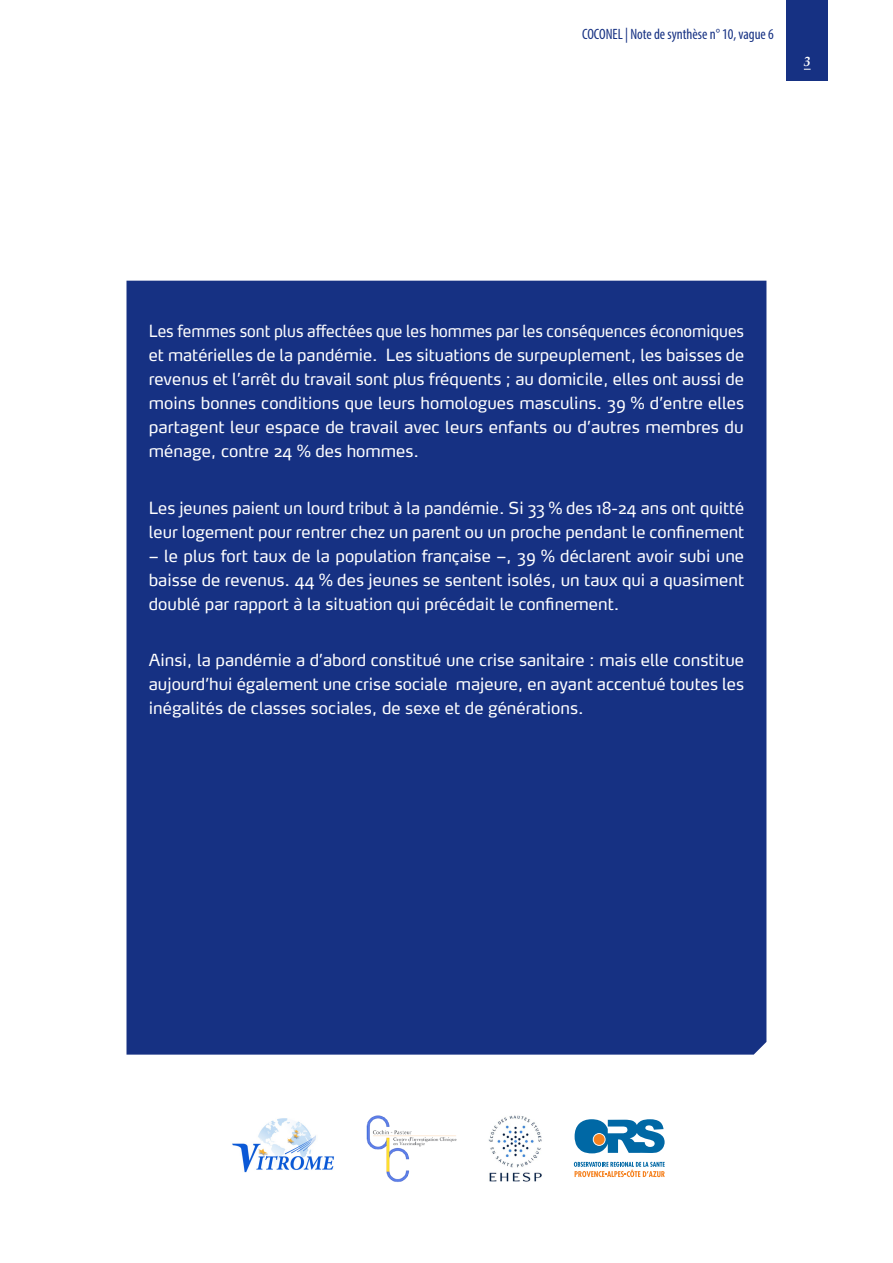
<style>
.page{position:relative;width:893px;height:1263px;background:#fff}
.page>*{position:absolute;margin:0;border:0;box-sizing:border-box;transform-origin:0 0}
.encadré{font:16.5px/24px "Max OT";color:#fff;text-align:justify}
.encadré-2{font:16.5px/24px "Max OT";color:#fff;text-align:justify;scale:.91 1}
.t1{font:condensed 15px "Myriad Pro";color:#163183}
.t2{font:italic 700 13.5px "Palatino Linotype";color:#fff}
</style>
<div class="page">
<img style="left:366px;top:1115px;width:91px;height:67px">
<img style="left:488px;top:1115px;width:54px;height:67px">
<svg style="left:574px;top:1162px;width:91px;height:15px"></svg>
<svg style="left:575px;top:1119px;width:90px;height:34px"></svg>
<img style="left:232px;top:1118px;width:102px;height:55px">
<div style="left:126px;top:281px;width:640px;height:773px;background:#163183"></div>
<div style="left:787px;top:0;width:41px;height:81px;background:#163183"></div>
<p class="t1" style="left:582px;top:25px;width:193px">COCONEL | Note de synthèse n° 10, vague 6</p>
<p class="t2" style="left:804px;top:52px;width:8px">3</p>
<p class="encadré-2" style="left:149px;top:319px;width:656px">Les femmes sont plus affectées que les hommes par les conséquences économiques et matérielles de la pandémie. Les situations de surpeuplement, les baisses de revenus et l’arrêt du travail sont plus fréquents ; au domicile, elles ont aussi de moins bonnes conditions que leurs homologues masculins. 39 % d’entre elles partagent leur espace de travail avec leurs enfants ou d’autres membres du ménage, contre 24 % des hommes.</p>
<p class="encadré" style="left:149px;top:495px;width:597px">Les jeunes paient un lourd tribut à la pandémie. Si 33 % des 18-24 ans ont quitté leur logement pour rentrer chez un parent ou un proche pendant le confinement</p>
<p class="encadré" style="left:149px;top:543px;width:597px">– le plus fort taux de la population française –, 39 % déclarent avoir subi une baisse de revenus. 44 % des jeunes se sentent isolés, un taux qui a quasiment doublé par rapport à la situation qui précédait le confinement.</p>
<p class="encadré" style="left:149px;top:648px;width:597px">Ainsi, la pandémie a d’abord constitué une crise sanitaire : mais elle constitue aujourd’hui également une crise sociale majeure, en ayant accentué toutes les inégalités de classes sociales, de sexe et de générations.</p>
</div>
